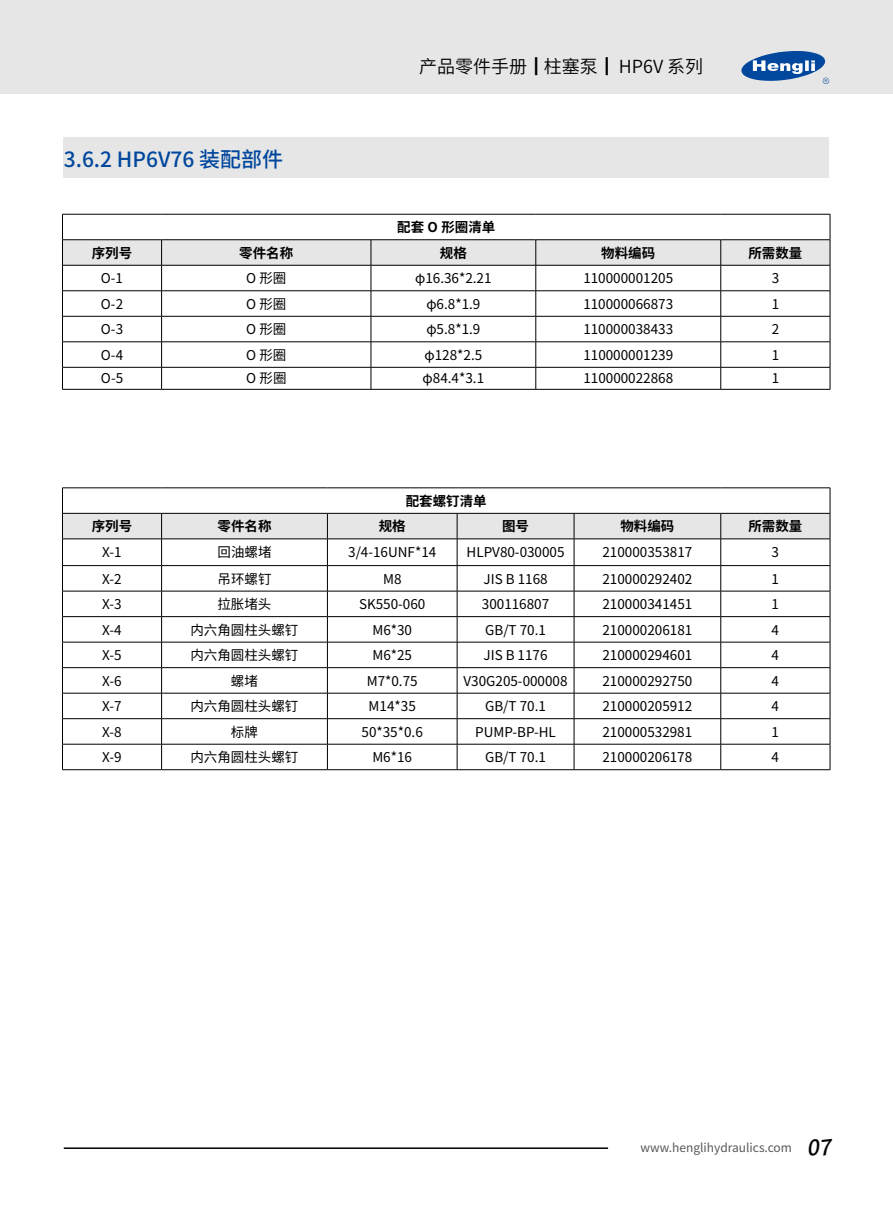
<style>
.page{position:relative;width:893px;height:1212px;background:#fff}
.page>*{position:absolute;margin:0;border:0;box-sizing:border-box;transform-origin:0 0}
.t1{font:500 21px "Noto Sans Hans";color:#00479d}
.t2{font:600 18px "Noto Sans Hans";color:#000}
.t3{font:13.5px "Noto Sans Hans";color:#000}
.t4{font:700 13.5px "Noto Sans Hans";color:#000}
.t5{font:12px "Noto Sans Hans";color:#595757}
</style>
<div class="page">
<div style="left:0;top:0;width:893px;height:94px;background:#e6e6e6"></div>
<svg style="left:741px;top:51px;width:88px;height:33px"></svg>
<hr style="left:64px;top:1147px;width:544px;height:2px;background:#000">
<hr style="left:62px;top:389px;width:100px;height:1px;background:#000">
<hr style="left:162px;top:389px;width:209px;height:1px;background:#000">
<hr style="left:371px;top:389px;width:165px;height:1px;background:#000">
<hr style="left:536px;top:389px;width:185px;height:1px;background:#000">
<hr style="left:721px;top:389px;width:109px;height:1px;background:#000">
<svg style="left:62px;top:214px;width:769px;height:175px"></svg>
<hr style="left:371px;top:265px;width:165px;height:1px;background:#000">
<hr style="left:536px;top:265px;width:185px;height:1px;background:#000">
<hr style="left:721px;top:265px;width:109px;height:1px;background:#000">
<div style="left:64px;top:137px;width:765px;height:40px;background:#e6e6e6"></div>
<hr style="left:62px;top:769px;width:100px;height:1px;background:#000">
<hr style="left:162px;top:769px;width:165px;height:1px;background:#000">
<hr style="left:327px;top:769px;width:130px;height:1px;background:#000">
<hr style="left:457px;top:769px;width:117px;height:1px;background:#000">
<hr style="left:574px;top:769px;width:147px;height:1px;background:#000">
<hr style="left:721px;top:769px;width:109px;height:1px;background:#000">
<svg style="left:62px;top:488px;width:769px;height:281px"></svg>
<hr style="left:327px;top:539px;width:130px;height:1px;background:#000">
<hr style="left:457px;top:539px;width:117px;height:1px;background:#000">
<hr style="left:574px;top:539px;width:147px;height:1px;background:#000">
<hr style="left:721px;top:539px;width:109px;height:1px;background:#000">
<h1 class="t1" style="left:64px;top:147px;width:221px">3.6.2 HP6V76 装配部件</h1>
<h2 class="t2" style="left:419px;top:56px;width:286px">产品零件手册 ▏柱塞泵 ▏HP6V 系列</h2>
<p class="t4" style="left:397px;top:220px;width:100px">配套 O 形圈清单</p>
<p class="t4" style="left:92px;top:245px;width:42px">序列号</p>
<p class="t4" style="left:239px;top:245px;width:55px">零件名称</p>
<p class="t4" style="left:440px;top:245px;width:28px">规格</p>
<p class="t4" style="left:601px;top:245px;width:55px">物料编码</p>
<p class="t4" style="left:748px;top:245px;width:55px">所需数量</p>
<p class="t3" style="left:101px;top:271px;width:24px">O-1</p>
<p class="t3" style="left:246px;top:271px;width:42px">O 形圈</p>
<p class="t3" style="left:415px;top:271px;width:78px">φ16.36*2.21</p>
<p class="t3" style="left:583px;top:271px;width:91px">110000001205</p>
<p class="t3" style="left:772px;top:271px;width:9px">3</p>
<p class="t3" style="left:101px;top:296px;width:24px">O-2</p>
<p class="t3" style="left:246px;top:296px;width:42px">O 形圈</p>
<p class="t3" style="left:426px;top:296px;width:56px">φ6.8*1.9</p>
<p class="t3" style="left:583px;top:296px;width:91px">110000066873</p>
<p class="t3" style="left:772px;top:296px;width:9px">1</p>
<p class="t3" style="left:101px;top:322px;width:24px">O-3</p>
<p class="t3" style="left:246px;top:322px;width:42px">O 形圈</p>
<p class="t3" style="left:426px;top:322px;width:56px">φ5.8*1.9</p>
<p class="t3" style="left:583px;top:322px;width:91px">110000038433</p>
<p class="t3" style="left:772px;top:322px;width:9px">2</p>
<p class="t3" style="left:101px;top:347px;width:24px">O-4</p>
<p class="t3" style="left:246px;top:347px;width:42px">O 形圈</p>
<p class="t3" style="left:424px;top:347px;width:59px">φ128*2.5</p>
<p class="t3" style="left:583px;top:347px;width:91px">110000001239</p>
<p class="t3" style="left:772px;top:347px;width:9px">1</p>
<p class="t3" style="left:101px;top:371px;width:24px">O-5</p>
<p class="t3" style="left:246px;top:371px;width:42px">O 形圈</p>
<p class="t3" style="left:423px;top:371px;width:63px">φ84.4*3.1</p>
<p class="t3" style="left:583px;top:371px;width:91px">110000022868</p>
<p class="t3" style="left:772px;top:371px;width:9px">1</p>
<p class="t4" style="left:406px;top:493px;width:82px">配套螺钉清单</p>
<p class="t4" style="left:92px;top:519px;width:42px">序列号</p>
<p class="t4" style="left:217px;top:519px;width:55px">零件名称</p>
<p class="t4" style="left:379px;top:519px;width:28px">规格</p>
<p class="t4" style="left:502px;top:519px;width:28px">图号</p>
<p class="t4" style="left:620px;top:519px;width:55px">物料编码</p>
<p class="t4" style="left:748px;top:519px;width:55px">所需数量</p>
<p class="t3" style="left:102px;top:545px;width:21px">X-1</p>
<p class="t3" style="left:217px;top:545px;width:55px">回油螺堵</p>
<p class="t3" style="left:348px;top:545px;width:90px">3/4-16UNF*14</p>
<p class="t3" style="left:467px;top:545px;width:100px">HLPV80-030005</p>
<p class="t3" style="left:602px;top:545px;width:91px">210000353817</p>
<p class="t3" style="left:772px;top:545px;width:9px">3</p>
<p class="t3" style="left:102px;top:571px;width:21px">X-2</p>
<p class="t3" style="left:217px;top:571px;width:55px">吊环螺钉</p>
<p class="t3" style="left:383px;top:571px;width:20px">M8</p>
<p class="t3" style="left:483px;top:571px;width:66px">JIS B 1168</p>
<p class="t3" style="left:602px;top:571px;width:91px">210000292402</p>
<p class="t3" style="left:772px;top:571px;width:9px">1</p>
<p class="t3" style="left:102px;top:596px;width:21px">X-3</p>
<p class="t3" style="left:217px;top:596px;width:55px">拉胀堵头</p>
<p class="t3" style="left:359px;top:596px;width:68px">SK550-060</p>
<p class="t3" style="left:482px;top:596px;width:69px">300116807</p>
<p class="t3" style="left:602px;top:596px;width:91px">210000341451</p>
<p class="t3" style="left:772px;top:596px;width:9px">1</p>
<p class="t3" style="left:102px;top:622px;width:21px">X-4</p>
<p class="t3" style="left:190px;top:622px;width:109px">内六角圆柱头螺钉</p>
<p class="t3" style="left:372px;top:622px;width:41px">M6*30</p>
<p class="t3" style="left:485px;top:622px;width:62px">GB/T 70.1</p>
<p class="t3" style="left:602px;top:622px;width:91px">210000206181</p>
<p class="t3" style="left:772px;top:622px;width:9px">4</p>
<p class="t3" style="left:102px;top:647px;width:21px">X-5</p>
<p class="t3" style="left:190px;top:647px;width:109px">内六角圆柱头螺钉</p>
<p class="t3" style="left:372px;top:647px;width:41px">M6*25</p>
<p class="t3" style="left:483px;top:647px;width:66px">JIS B 1176</p>
<p class="t3" style="left:602px;top:647px;width:91px">210000294601</p>
<p class="t3" style="left:772px;top:647px;width:9px">4</p>
<p class="t3" style="left:102px;top:673px;width:21px">X-6</p>
<p class="t3" style="left:231px;top:673px;width:28px">螺堵</p>
<p class="t3" style="left:367px;top:673px;width:52px">M7*0.75</p>
<p class="t3" style="left:463px;top:673px;width:106px">V30G205-000008</p>
<p class="t3" style="left:602px;top:673px;width:91px">210000292750</p>
<p class="t3" style="left:772px;top:673px;width:9px">4</p>
<p class="t3" style="left:102px;top:698px;width:21px">X-7</p>
<p class="t3" style="left:190px;top:698px;width:109px">内六角圆柱头螺钉</p>
<p class="t3" style="left:369px;top:698px;width:49px">M14*35</p>
<p class="t3" style="left:485px;top:698px;width:62px">GB/T 70.1</p>
<p class="t3" style="left:602px;top:698px;width:91px">210000205912</p>
<p class="t3" style="left:772px;top:698px;width:9px">4</p>
<p class="t3" style="left:102px;top:724px;width:21px">X-8</p>
<p class="t3" style="left:231px;top:724px;width:28px">标牌</p>
<p class="t3" style="left:362px;top:724px;width:63px">50*35*0.6</p>
<p class="t3" style="left:475px;top:724px;width:82px">PUMP-BP-HL</p>
<p class="t3" style="left:602px;top:724px;width:91px">210000532981</p>
<p class="t3" style="left:772px;top:724px;width:9px">1</p>
<p class="t3" style="left:102px;top:749px;width:21px">X-9</p>
<p class="t3" style="left:190px;top:749px;width:109px">内六角圆柱头螺钉</p>
<p class="t3" style="left:372px;top:749px;width:41px">M6*16</p>
<p class="t3" style="left:485px;top:749px;width:62px">GB/T 70.1</p>
<p class="t3" style="left:602px;top:749px;width:91px">210000206178</p>
<p class="t3" style="left:772px;top:749px;width:9px">4</p>
<p class="t5" style="left:640px;top:1141px;width:153px">www.henglihydraulics.com</p>
</div>
